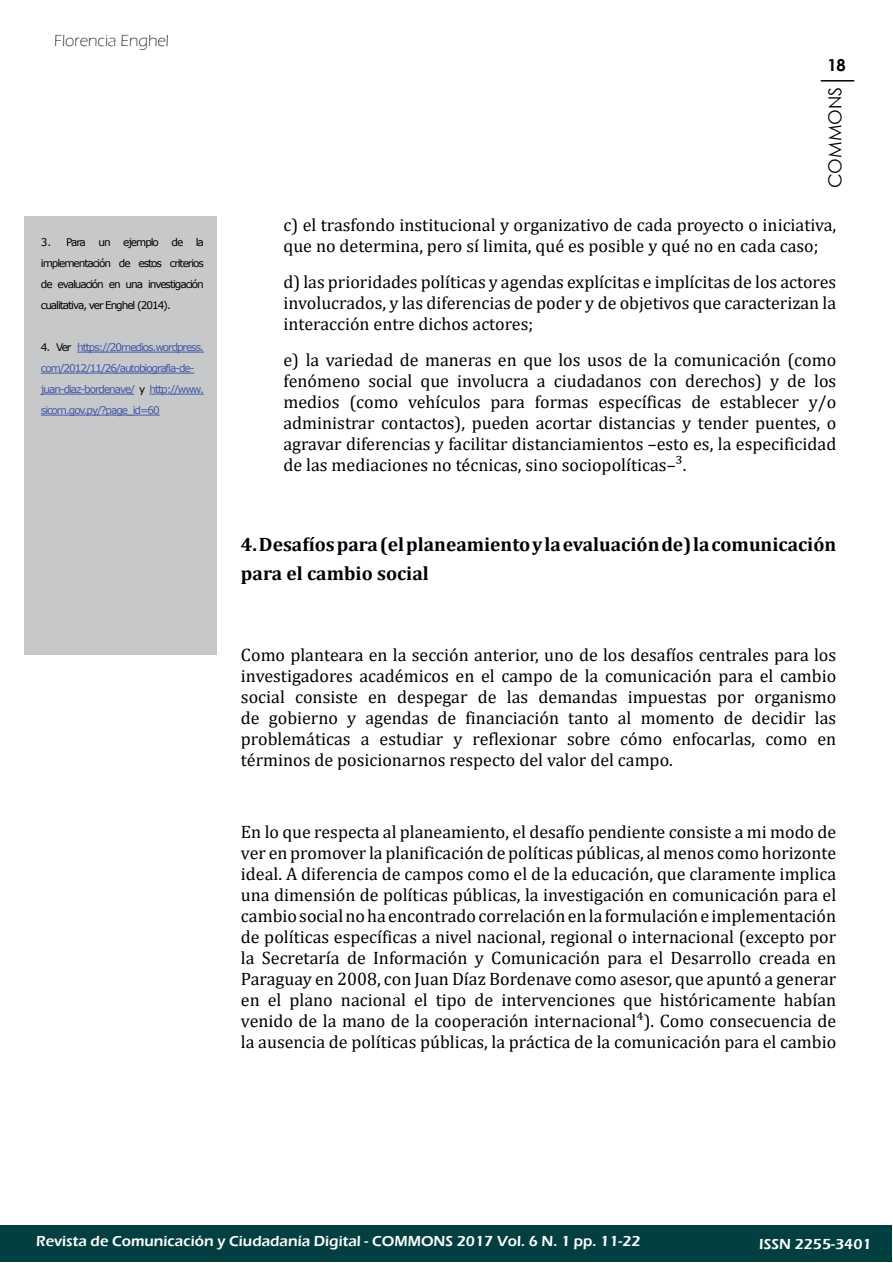
<style>
.page{position:relative;width:893px;height:1263px;background:#fff}
.page>*{position:absolute;margin:0;border:0;box-sizing:border-box;transform-origin:0 0}
.t1{font:700 19.5px/29.2px "Cambria";color:#00000a}
.t2{font:18px/21px "Cambria";color:#000;text-align:justify}
.t3{font:18px "Century Gothic";color:#000}
.t4{font:300 16.5px "Eras ITC";color:#000}
.t5{font:700 16.5px "Century Gothic";color:#000}
.t6{font:600 15px "Eras ITC";color:#fff}
.t7{font:10.5px/21px "Verdana";letter-spacing:-.1em;color:#4357a7}
.t8{font:10.5px/21px "Verdana";letter-spacing:-.1em;color:#000;text-align:justify}
.s1{color:#000}
</style>
<div class="page">
<hr style="left:821px;top:80px;width:33px;height:2px;background:#020000">
<div style="left:1px;top:1225px;width:891px;height:37px;background:#023f40"></div>
<div style="left:24px;top:217px;width:193px;height:438px;background:#c6c8ca"></div>
<hr style="left:77px;top:352px;width:127px;height:1px;background:#4357a7">
<hr style="left:41px;top:373px;width:154px;height:1px;background:#4357a7">
<hr style="left:41px;top:394px;width:93px;height:1px;background:#4357a7">
<hr style="left:149px;top:394px;width:55px;height:1px;background:#4357a7">
<hr style="left:41px;top:415px;width:119px;height:1px;background:#4357a7">
<p class="t4" style="left:54px;top:31px;width:117px">Florencia Enghel</p>
<p class="t8" style="left:41px;top:232px;width:165px">3. Para un ejemplo de la implementación de estos criterios de evaluación en una investigación cualitativa, ver Enghel (2014).</p>
<p class="t7" style="left:41px;top:337px;width:165px"><span class="s1">4. Ver</span> https://20medios.wordpress. com/2012/11/26/autobiografia-de&shy;juan-diaz-bordenave/ <span class="s1">y</span> http://www. sicom.gov.py/?page_id=60</p>
<p class="t5" style="left:827px;top:52px;width:20px">18</p>
<p class="t3" style="left:822px;top:188px;width:103px;rotate:-90deg">COMMONS</p>
<p class="t2" style="left:283px;top:214px;width:554px">c) el trasfondo institucional y organizativo de cada proyecto o iniciativa, que no determina, pero sí limita, qué es posible y qué no en cada caso;</p>
<p class="t2" style="left:283px;top:271px;width:554px">d) las prioridades políticas y agendas explícitas e implícitas de los actores involucrados, y las diferencias de poder y de objetivos que caracterizan la interacción entre dichos actores;</p>
<p class="t2" style="left:283px;top:349px;width:554px">e) la variedad de maneras en que los usos de la comunicación (como fenómeno social que involucra a ciudadanos con derechos) y de los medios (como vehículos para formas específicas de establecer y/o administrar contactos), pueden acortar distancias y tender puentes, o agravar diferencias y facilitar distanciamientos –esto es, la especificidad de las mediaciones no técnicas, sino sociopolíticas–³.</p>
<p class="t1" style="left:241px;top:529px;width:597px">4. Desafíos para (el planeamiento y la evaluación de) la comunicación para el cambio social</p>
<p class="t2" style="left:241px;top:644px;width:597px">Como planteara en la sección anterior, uno de los desafíos centrales para los investigadores académicos en el campo de la comunicación para el cambio social consiste en despegar de las demandas impuestas por organismo de gobierno y agendas de financiación tanto al momento de decidir las problemáticas a estudiar y reflexionar sobre cómo enfocarlas, como en términos de posicionarnos respecto del valor del campo.</p>
<p class="t2" style="left:241px;top:821px;width:597px">En lo que respecta al planeamiento, el desafío pendiente consiste a mi modo de ver en promover la planificación de políticas públicas, al menos como horizonte ideal. A diferencia de campos como el de la educación, que claramente implica una dimensión de políticas públicas, la investigación en comunicación para el cambio social no ha encontrado correlación en la formulación e implementación de políticas específicas a nivel nacional, regional o internacional (excepto por la Secretaría de Información y Comunicación para el Desarrollo creada en Paraguay en 2008, con Juan Díaz Bordenave como asesor, que apuntó a generar en el plano nacional el tipo de intervenciones que históricamente habían venido de la mano de la cooperación internacional⁴). Como consecuencia de la ausencia de políticas públicas, la práctica de la comunicación para el cambio</p>
<p class="t6" style="left:36px;top:1232px;width:606px">Revista de Comunicación y Ciudadanía Digital - COMMONS 2017 Vol. 6 N. 1 pp. 11-22</p>
<p class="t6" style="left:759px;top:1235px;width:114px">ISSN 2255-3401</p>
</div>
